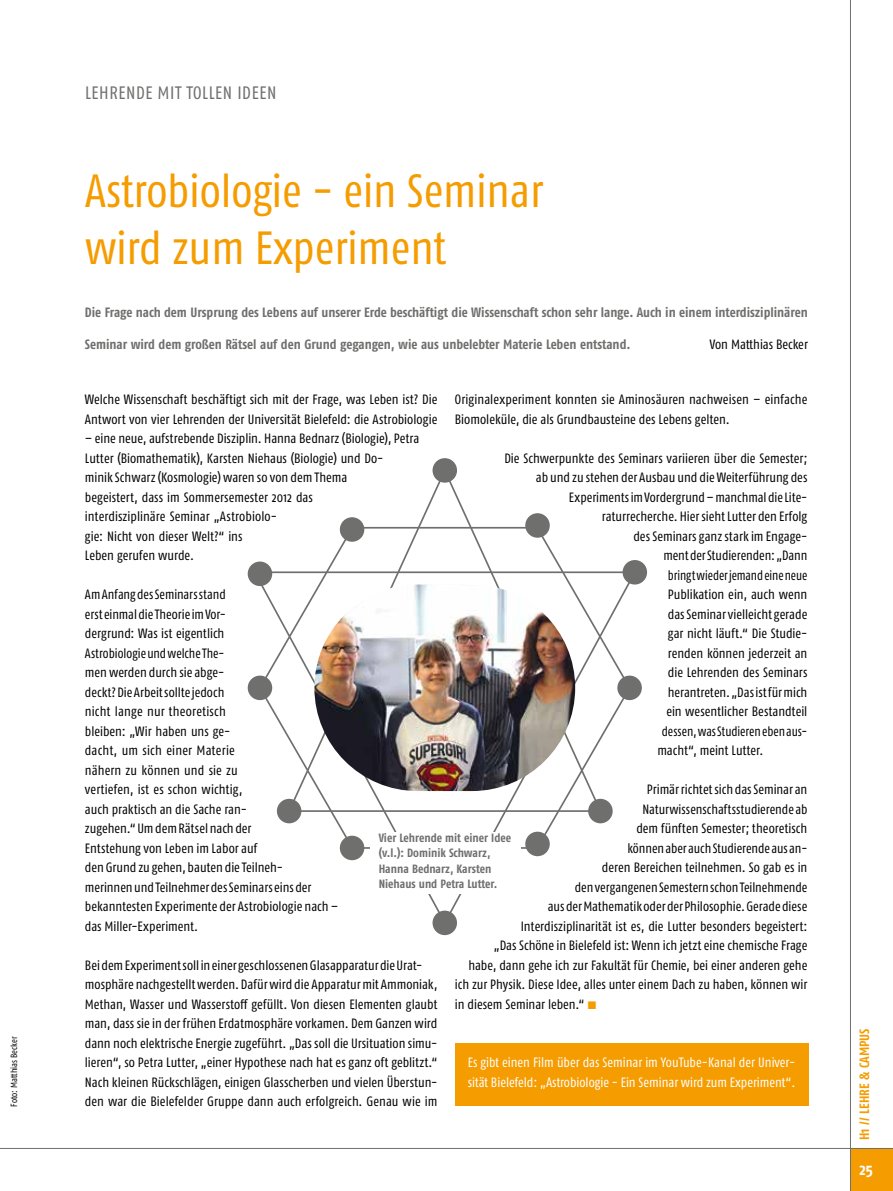
<style>
.page{position:relative;width:893px;height:1191px;background:#fff}
.page>*{position:absolute;margin:0;border:0;box-sizing:border-box;transform-origin:0 0}
.t1{font:condensed 46.5px/57px "Fago Pro";color:#f59c00}
.t2{font:condensed 18px "Fago Pro";letter-spacing:.035em;color:#6f6f6e}
.t3{font:700 condensed 16.5px "Fago Pro";color:#fff}
.t4{font:condensed 13.5px/19.5px "Fago Pro";color:#000}
.t5{font:700 condensed 13.5px "Fago Pro";letter-spacing:-.005em;color:#6f6f6e}
.t6{font:condensed 13.5px/19.5px "Fago Pro";color:#fff}
.t7{font:condensed 13.5px "Fago Pro";color:#000;scale:.93 1}
.t8{font:condensed 13.5px "Fago Pro";color:#000;scale:.92 1}
.t9{font:700 condensed 13.5px "Fago Pro";color:#f59c00}
.t10{font:700 condensed 12px/15px "Fago Pro";letter-spacing:-.005em;color:#6f6f6e}
.t11{font:condensed 9px "Fago Pro";letter-spacing:-.005em;color:#000}
.s1{color:#f59c00}
</style>
<div class="page">
<div style="left:850px;top:1148px;width:43px;height:43px;background:#f59c00"></div>
<hr style="left:850px;top:0;width:1px;height:1191px;background:#6f6f6e">
<hr style="left:0;top:1148px;width:893px;height:1px;background:#6f6f6e">
<div style="left:455px;top:1043px;width:353px;height:63px;background:#f59c00"></div>
<div style="left:432px;top:458px;width:25px;height:24px;background:#6f6f6e;border-radius:50%"></div>
<div style="left:248px;top:561px;width:24px;height:25px;background:#6f6f6e;border-radius:50%"></div>
<div style="left:623px;top:560px;width:24px;height:24px;background:#6f6f6e;border-radius:50%"></div>
<div style="left:617px;top:675px;width:25px;height:25px;background:#6f6f6e;border-radius:50%"></div>
<div style="left:248px;top:675px;width:24px;height:25px;background:#6f6f6e;border-radius:50%"></div>
<div style="left:432px;top:910px;width:25px;height:25px;background:#6f6f6e;border-radius:50%"></div>
<svg style="left:254px;top:469px;width:382px;height:454px"></svg>
<img style="left:314px;top:584px;width:261px;height:207px;border-radius:103px">
<div style="left:368px;top:849px;width:151px;height:45px;background:#fff"></div>
<div style="left:370px;top:832px;width:151px;height:56px;background:#fff"></div>
<p class="t11" style="left:8px;top:1106px;width:71px;rotate:-90deg">Foto: Matthias Becker</p>
<h2 class="t2" style="left:85px;top:82px;width:193px">LEHRENDE MIT TOLLEN IDEEN</h2>
<h1 class="t1" style="left:85px;top:162px;width:460px">Astrobiologie - ein Seminar wird zum Experiment</h1>
<p class="t5" style="left:85px;top:304px;width:724px">Die Frage nach dem Ursprung des Lebens auf unserer Erde beschäftigt die Wissenschaft schon sehr lange. Auch in einem interdisziplinären</p>
<p class="t5" style="left:85px;top:336px;width:547px">Seminar wird dem großen Rätsel auf den Grund gegangen, wie aus unbelebter Materie Leben entstand.</p>
<p class="t4" style="left:710px;top:334px;width:100px">Von Matthias Becker</p>
<p class="t4" style="left:455px;top:390px;width:354px">Originalexperiment konnten sie Aminosäuren nachweisen – einfache<br>Biomoleküle, die als Grundbausteine des Lebens gelten.</p>
<p class="t4" style="left:504px;top:448px;width:304px">Die Schwerpunkte des Seminars variieren über die Semester;</p>
<p class="t4" style="left:536px;top:468px;width:273px">ab und zu stehen der Ausbau und die Weiterführung des</p>
<p class="t4" style="left:569px;top:487px;width:240px">Experiments im Vordergrund – manchmal die Lite-</p>
<p class="t4" style="left:602px;top:507px;width:207px">raturrecherche. Hier sieht Lutter den Erfolg</p>
<p class="t4" style="left:633px;top:526px;width:176px">des Seminars ganz stark im Engage-</p>
<p class="t4" style="left:663px;top:546px;width:146px">ment der Studierenden: „Dann</p>
<p class="t8" style="left:668px;top:567px;width:153px">bringt wieder jemand eine neue</p>
<p class="t4" style="left:668px;top:585px;width:141px">Publikation ein, auch wenn</p>
<p class="t4" style="left:668px;top:604px;width:141px">das Seminar vielleicht gerade</p>
<p class="t4" style="left:668px;top:624px;width:141px">gar nicht läuft.“ Die Studie-</p>
<p class="t4" style="left:668px;top:643px;width:141px">renden können jederzeit an</p>
<p class="t4" style="left:668px;top:663px;width:141px">die Lehrenden des Seminars</p>
<p class="t4" style="left:668px;top:682px;width:141px">herantreten. „Das ist für mich</p>
<p class="t4" style="left:666px;top:702px;width:143px">ein wesentlicher Bestandteil</p>
<p class="t7" style="left:662px;top:723px;width:158px">dessen, was Studieren eben aus-</p>
<p class="t4" style="left:657px;top:741px;width:108px">macht“, meint Lutter.</p>
<p class="t4" style="left:647px;top:780px;width:162px">Primär richtet sich das Seminar an</p>
<p class="t4" style="left:642px;top:799px;width:166px">Naturwissenschaftsstudierende ab</p>
<p class="t4" style="left:636px;top:819px;width:172px">dem fünften Semester; theoretisch</p>
<p class="t4" style="left:627px;top:838px;width:181px">können aber auch Studierende aus an-</p>
<p class="t4" style="left:602px;top:858px;width:207px">deren Bereichen teilnehmen. So gab es in</p>
<p class="t4" style="left:575px;top:877px;width:234px">den vergangenen Semestern schon Teilnehmende</p>
<p class="t4" style="left:548px;top:897px;width:261px">aus der Mathematik oder der Philosophie. Gerade diese</p>
<p class="t4" style="left:521px;top:916px;width:288px">Interdisziplinarität ist es, die Lutter besonders begeistert:</p>
<p class="t4" style="left:494px;top:936px;width:315px">„Das Schöne in Bielefeld ist: Wenn ich jetzt eine chemische Frage</p>
<p class="t4" style="left:468px;top:955px;width:340px">habe, dann gehe ich zur Fakultät für Chemie, bei einer anderen gehe</p>
<p class="t4" style="left:455px;top:975px;width:354px">ich zur Physik. Diese Idee, alles unter einem Dach zu haben, können wir</p>
<p class="t4" style="left:455px;top:994px;width:143px">in diesem Seminar leben.“ <span class="s1">■</span></p>
<p class="t4" style="left:85px;top:390px;width:354px">Welche Wissenschaft beschäftigt sich mit der Frage, was Leben ist? Die<br>Antwort von vier Lehrenden der Universität Bielefeld: die Astrobiologie</p>
<p class="t4" style="left:85px;top:429px;width:336px">– eine neue, aufstrebende Disziplin. Hanna Bednarz (Biologie), Petra Lutter (Biomathematik), Karsten Niehaus (Biologie) und Do-<br>minik Schwarz (Kosmologie) waren so von dem Thema<br>begeistert, dass im Sommersemester 2012 das<br>interdisziplinäre Seminar „Astrobiolo-<br>gie: Nicht von dieser Welt?“ ins<br>Leben gerufen wurde.</p>
<p class="t4" style="left:85px;top:585px;width:255px">Am Anfang des Seminars stand<br>erst einmal die Theorie im Vor-<br>dergrund: Was ist eigentlich<br>Astrobiologie und welche The-<br>men werden durch sie abge-<br>deckt? Die Arbeit sollte jedoch<br>nicht lange nur theoretisch<br>bleiben: „Wir haben uns ge-<br>dacht, um sich einer Materie<br>nähern zu können und sie zu<br>vertiefen, ist es schon wichtig,<br>auch praktisch an die Sache ran-<br>zugehen.“ Um dem Rätsel nach der<br>Entstehung von Leben im Labor auf<br>den Grund zu gehen, bauten die Teilneh-<br>merinnen und Teilnehmer des Seminars eins der bekanntesten Experimente der Astrobiologie nach – das Miller-Experiment.</p>
<p class="t4" style="left:85px;top:955px;width:354px">Bei dem Experiment soll in einer geschlossenen Glasapparatur die Urat&shy;mosphäre nachgestellt werden. Dafür wird die Apparatur mit Ammoniak, Methan, Wasser und Wasserstoff gefüllt. Von diesen Elementen glaubt man, dass sie in der frühen Erdatmosphäre vorkamen. Dem Ganzen wird dann noch elektrische Energie zugeführt. „Das soll die Ursituation simu&shy;lieren“, so Petra Lutter, „einer Hypothese nach hat es ganz oft geblitzt.“ Nach kleinen Rückschlägen, einigen Glasscherben und vielen Überstun&shy;den war die Bielefelder Gruppe dann auch erfolgreich. Genau wie im</p>
<p class="t10" style="left:379px;top:830px;width:134px">Vier Lehrende mit einer Idee (v.l.): Dominik Schwarz,<br>Hanna Bednarz, Karsten<br>-N iehaus und Petra Lutter.</p>
<p class="t6" style="left:468px;top:1053px;width:329px">Es gibt einen Film über das Seminar im YouTube-Kanal der Univer&shy;sität Bielefeld: „Astrobiologie - Ein Seminar wird zum Experiment“.</p>
<p class="t9" style="left:856px;top:1140px;width:113px;rotate:-90deg">H1 // LEHRE &amp; CAMPUS</p>
<p class="t3" style="left:860px;top:1159px;width:15px">25</p>
</div>
